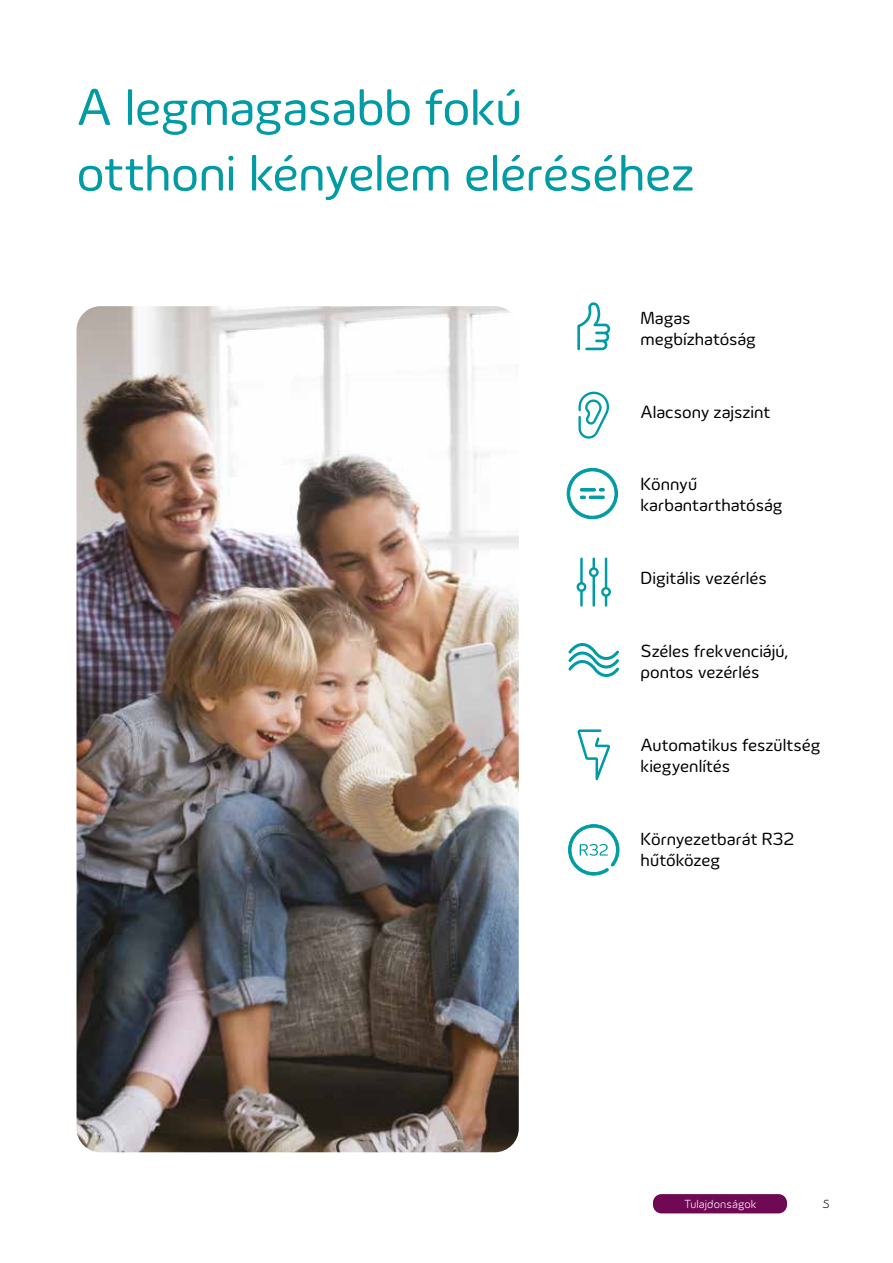
<style>
.page{position:relative;width:893px;height:1263px;background:#fff}
.page>*{position:absolute;margin:0;border:0;box-sizing:border-box;transform-origin:0 0}
.t1{font:52.5px/65.7px "Innogy";letter-spacing:-.01em;color:#009ba4}
.t2{font:18px/21px "Innogy";color:#000}
.t3{font:300 12px "Innogy";letter-spacing:.01em;color:#fff}
.t4{font:300 12px "Innogy";color:#000}
</style>
<div class="page">
<div style="left:653px;top:1194px;width:134px;height:19px;background:#6f0954;border-radius:9px"></div>
<svg style="left:568px;top:643px;width:51px;height:34px"></svg>
<svg style="left:577px;top:557px;width:34px;height:50px"></svg>
<svg style="left:568px;top:824px;width:52px;height:52px"></svg>
<svg style="left:578px;top:392px;width:31px;height:47px"></svg>
<svg style="left:577px;top:729px;width:33px;height:51px"></svg>
<svg style="left:577px;top:302px;width:33px;height:48px"></svg>
<svg style="left:567px;top:468px;width:51px;height:51px"></svg>
<img style="left:77px;top:306px;width:442px;height:846px">
<h1 class="t1" style="left:77px;top:75px;width:619px">A legmagasabb fokú otthoni kényelem eléréséhez</h1>
<p class="t2" style="left:640px;top:307px;width:117px">Magas megbízhatóság</p>
<p class="t2" style="left:640px;top:401px;width:131px">Alacsony zajszint</p>
<p class="t2" style="left:640px;top:474px;width:143px">Könnyű karbantarthatóság</p>
<p class="t2" style="left:640px;top:568px;width:128px">Digitális vezérlés</p>
<p class="t2" style="left:640px;top:641px;width:149px">Széles frekvenciájú, pontos vezérlés</p>
<p class="t2" style="left:640px;top:735px;width:181px">Automatikus feszültség kiegyenlítés</p>
<p class="t2" style="left:640px;top:828px;width:156px">Környezetbarát R32 hűtőközeg</p>
<p class="t3" style="left:684px;top:1197px;width:74px">Tulajdonságok</p>
<p class="t4" style="left:822px;top:1197px;width:9px">5</p>
</div>
